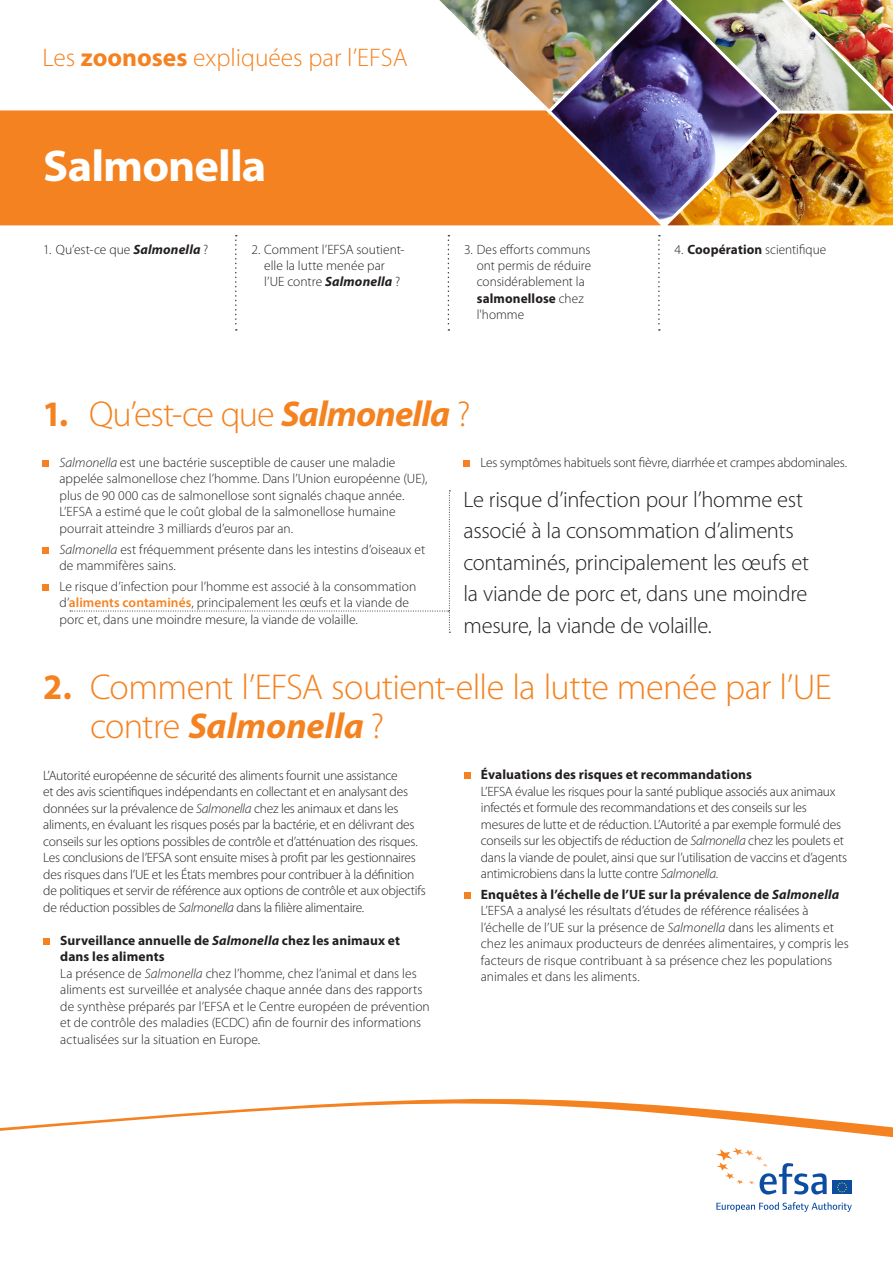
<style>
.page{position:relative;width:893px;height:1263px;background:#fff}
.page>*{position:absolute;margin:0;border:0;box-sizing:border-box;transform-origin:0 0}
.t1{font:700 44.7px "Myriad Pro";letter-spacing:-.02em;color:#fff;scale:1.04 1}
.t2{font:300 36px/39px "Myriad Pro";letter-spacing:-.02em;color:#f58220}
.t3{font:300 25.5px "Myriad Pro";color:#f58220}
.Bullet{font:300 22.5px/31.5px "Myriad Pro";letter-spacing:-.015em;color:#231f20}
.Bullet-2{font:300 13.5px/16.5px "Myriad Pro";color:#231f20}
.Body{font:300 13.5px/16.5px "Myriad Pro";letter-spacing:-.015em;color:#231f20}
.Bullet-3{font:300 13.5px/16.5px "Myriad Pro";letter-spacing:-.02em;color:#231f20}
.Body-2{font:300 13.5px "Myriad Pro";letter-spacing:.005em;color:#231f20}
.s1{font-weight:700}
.s2{font-weight:700;font-style:italic}
.s3{font-style:italic}
.s4{font-weight:600;color:#f58220}
</style>
<div class="page">
<div style="left:0;top:110px;width:416px;height:115px;background:#f58220"></div>
<svg style="left:43px;top:461px;width:6px;height:6px"></svg>
<div style="left:43px;top:547px;width:6px;height:7px;background:#f58220"></div>
<svg style="left:43px;top:585px;width:6px;height:6px"></svg>
<div style="left:463px;top:461px;width:7px;height:6px;background:#f58220"></div>
<div style="left:43px;top:938px;width:7px;height:7px;background:#f58220"></div>
<svg style="left:464px;top:773px;width:6px;height:6px"></svg>
<div style="left:464px;top:892px;width:6px;height:7px;background:#f58220"></div>
<svg style="left:235px;top:235px;width:2px;height:96px"></svg>
<img style="left:416px;top:0;width:477px;height:331px">
<svg style="left:0;top:1099px;width:893px;height:96px"></svg>
<svg style="left:716px;top:1202px;width:136px;height:10px"></svg>
<div style="left:832px;top:1181px;width:20px;height:13px;background:#0d4da1"></div>
<svg style="left:837px;top:1182px;width:10px;height:10px"></svg>
<svg style="left:716px;top:1147px;width:111px;height:47px"></svg>
<svg style="left:70px;top:490px;width:380px;height:143px"></svg>
<p class="t3" style="left:42px;top:42px;width:367px">Les <span class="s1">zoonoses</span> expliquées par l’EFSA</p>
<p class="t1" style="left:43px;top:137px;width:216px">Salmonella</p>
<p class="Body-2" style="left:43px;top:241px;width:167px">1. Qu’est-ce que <span class="s2">Salmonella</span> ?</p>
<p class="Body" style="left:264px;top:241px;width:142px;text-indent:-13px">2. Comment l’EFSA soutient&shy;elle la lutte menée par l’UE contre <span class="s2">Salmonella</span> ?</p>
<p class="Body" style="left:477px;top:241px;width:116px;text-indent:-13px">3. Des efforts communs ont permis de réduire considérablement la <span class="s1">salmonellose</span> chez l'homme</p>
<p class="Body" style="left:675px;top:241px;width:153px">4. <span class="s1">Coopération</span> scientifique</p>
<p class="t2" style="left:43px;top:394px;width:430px"><span class="s1">1.</span> Qu’est-ce que <span class="s2">Salmonella</span> ?</p>
<p class="Bullet-2" style="left:60px;top:454px;width:369px"><span class="s3">Salmonella</span> est une bactérie susceptible de causer une maladie appelée salmonellose chez l’homme. Dans l’Union européenne (UE), plus de 90 000 cas de salmonellose sont signalés chaque année.<br>L’EFSA a estimé que le coût global de la salmonellose humaine pourrait atteindre 3 milliards d’euros par an.</p>
<p class="Bullet-2" style="left:60px;top:541px;width:367px"><span class="s3">Salmonella</span> est fréquemment présente dans les intestins d’oiseaux et de mammifères sains.</p>
<p class="Bullet-2" style="left:60px;top:578px;width:358px">Le risque d’infection pour l’homme est associé à la consommation d’<span class="s4">aliments contaminés</span>, principalement les œufs et la viande de porc et, dans une moindre mesure, la viande de volaille.</p>
<p class="Bullet-3" style="left:480px;top:454px;width:368px">Les symptômes habituels sont fièvre, diarrhée et crampes abdominales.</p>
<p class="Bullet" style="left:463px;top:483px;width:347px">Le risque d’infection pour l’homme est associé à la consommation d’aliments contaminés, principalement les œufs et la viande de porc et, dans une moindre mesure, la viande de volaille.</p>
<p class="t2" style="left:90px;top:667px;width:743px;text-indent:-47px"><span class="s1">2.</span> Comment l’EFSA soutient-elle la lutte menée par l’UE contre <span class="s2">Salmonella</span> ?</p>
<p class="Body" style="left:43px;top:767px;width:384px">L’Autorité européenne de sécurité des aliments fournit une assistance<br>et des avis scientifiques indépendants en collectant et en analysant des données sur la prévalence de <span class="s3">Salmonella</span> chez les animaux et dans les aliments, en évaluant les risques posés par la bactérie, et en délivrant des conseils sur les options possibles de contrôle et d’atténuation des risques.<br>Les conclusions de l’EFSA sont ensuite mises à profit par les gestionnaires des risques dans l’UE et les États membres pour contribuer à la définition de politiques et servir de référence aux options de contrôle et aux objectifs de réduction possibles de <span class="s3">Salmonella</span> dans la filière alimentaire.</p>
<p class="Bullet-2" style="left:60px;top:932px;width:371px"><span class="s1">Surveillance annuelle de</span> <span class="s2">Salmonella</span> <span class="s1">chez les animaux et dans les aliments<br></span>La présence de <span class="s3">Salmonella</span> chez l’homme, chez l’animal et dans les aliments est surveillée et analysée chaque année dans des rapports de synthèse préparés par l’EFSA et le Centre européen de prévention et de contrôle des maladies (ECDC) afin de fournir des informations actualisées sur la situation en Europe.</p>
<p class="Bullet-3" style="left:481px;top:766px;width:368px"><span class="s1">Évaluations des risques et recommandations<br></span>L’EFSA évalue les risques pour la santé publique associés aux animaux infectés et formule des recommandations et des conseils sur les mesures de lutte et de réduction. L’Autorité a par exemple formulé des conseils sur les objectifs de réduction de <span class="s3">Salmonella</span> chez les poulets et dans la viande de poulet, ainsi que sur l’utilisation de vaccins et d’agents antimicrobiens dans la lutte contre <span class="s3">Salmonella</span>.</p>
<p class="Bullet-2" style="left:481px;top:886px;width:369px"><span class="s1">Enquêtes à l’échelle de l’UE sur la prévalence de</span> <span class="s2">Salmonella </span>L’EFSA a analysé les résultats d’études de référence réalisées à l’échelle de l’UE sur la présence de <span class="s3">Salmonella</span> dans les aliments et chez les animaux producteurs de denrées alimentaires, y compris les facteurs de risque contribuant à sa présence chez les populations animales et dans les aliments.</p>
</div>
